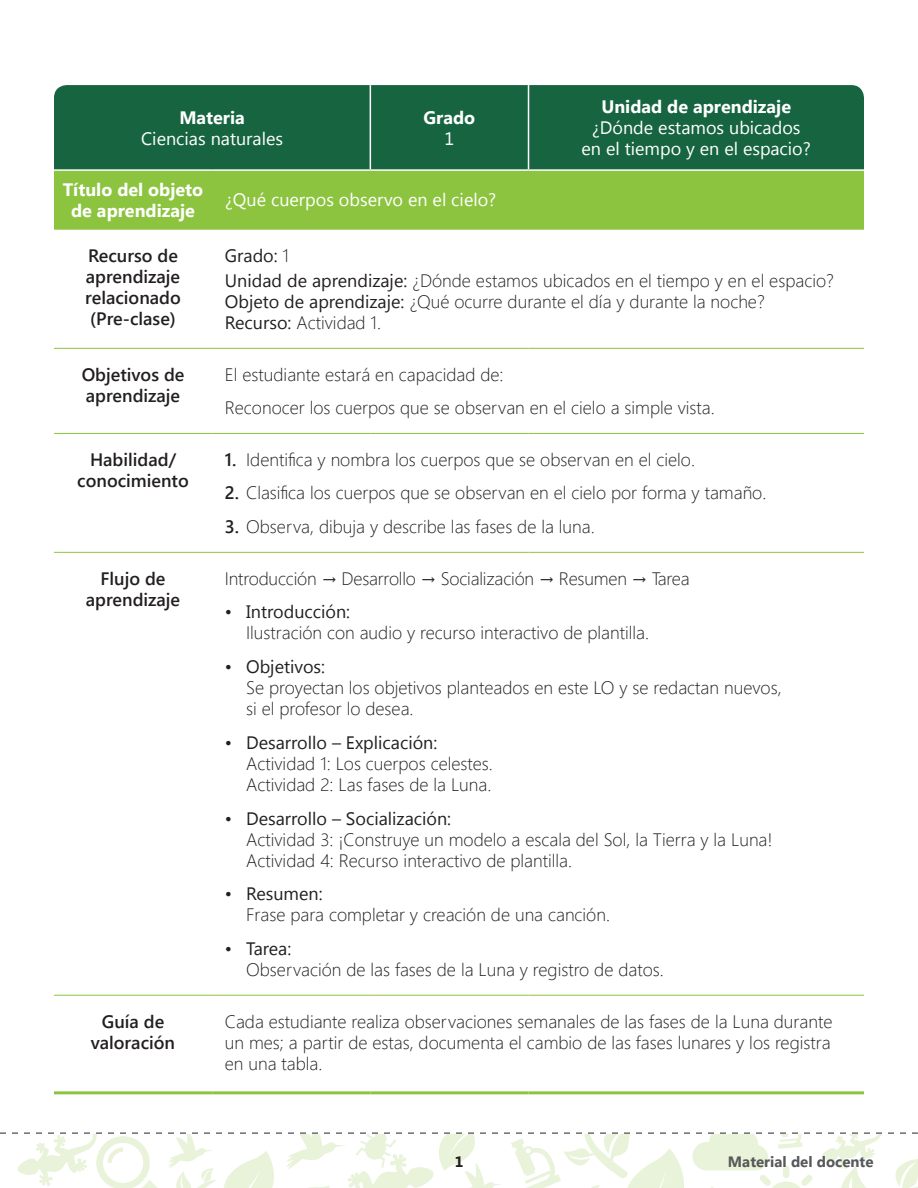
<style>
.page{position:relative;width:918px;height:1188px;background:#fff}
.page>*{position:absolute;margin:0;border:0;box-sizing:border-box;transform-origin:0 0}
.t1{font:300 18px/21px "Segoe UI";color:#231f20}
.t2{font:600 18px/21px "Segoe UI";color:#231f20;text-align:center}
.t3{font:18px "Segoe UI";color:#231f20}
.t4{font:18px/21px "Segoe UI";color:#fff;text-align:center}
.t5{font:700 18px/21px "Segoe UI";color:#fff;text-align:center}
.t6{font:700 15px "Segoe UI";color:#57585a}
.t7{font:700 15px "Segoe UI";color:#231f20}
.s1{font-weight:400}
.s2{font-weight:600}
</style>
<div class="page">
<svg style="left:0;top:1132px;width:918px;height:56px"></svg>
<div style="left:54px;top:85px;width:810px;height:84px;background:#176540"></div>
<div style="left:54px;top:171px;width:810px;height:59px;background:#8cc440"></div>
<hr style="left:370px;top:85px;width:1px;height:84px;background:#fff">
<hr style="left:528px;top:85px;width:1px;height:84px;background:#fff">
<hr style="left:54px;top:433px;width:158px;height:1px;background:#8cc440">
<hr style="left:212px;top:433px;width:158px;height:1px;background:#8cc440">
<hr style="left:370px;top:433px;width:159px;height:1px;background:#8cc440">
<hr style="left:529px;top:433px;width:335px;height:1px;background:#8cc440">
<hr style="left:54px;top:552px;width:158px;height:1px;background:#8cc440">
<hr style="left:212px;top:552px;width:158px;height:1px;background:#8cc440">
<hr style="left:370px;top:552px;width:159px;height:1px;background:#8cc440">
<hr style="left:529px;top:552px;width:335px;height:1px;background:#8cc440">
<hr style="left:54px;top:995px;width:158px;height:1px;background:#8cc440">
<hr style="left:212px;top:995px;width:158px;height:1px;background:#8cc440">
<hr style="left:370px;top:995px;width:159px;height:1px;background:#8cc440">
<hr style="left:529px;top:995px;width:335px;height:1px;background:#8cc440">
<hr style="left:54px;top:1091px;width:158px;height:3px;background:#8cc440">
<hr style="left:212px;top:1091px;width:158px;height:3px;background:#8cc440">
<hr style="left:370px;top:1091px;width:159px;height:3px;background:#8cc440">
<hr style="left:529px;top:1091px;width:335px;height:3px;background:#8cc440">
<hr style="left:54px;top:348px;width:158px;height:1px;background:#8cc440">
<hr style="left:212px;top:348px;width:158px;height:1px;background:#8cc440">
<hr style="left:370px;top:348px;width:159px;height:1px;background:#8cc440">
<hr style="left:529px;top:348px;width:335px;height:1px;background:#8cc440">
<p class="t5" style="left:179px;top:106px;width:67px">Materia</p>
<p class="t4" style="left:141px;top:127px;width:143px">Ciencias naturales</p>
<p class="t5" style="left:424px;top:106px;width:53px">Grado</p>
<p class="t4" style="left:445px;top:127px;width:11px">1</p>
<p class="t5" style="left:601px;top:95px;width:191px">Unidad de aprendizaje</p>
<p class="t4" style="left:582px;top:116px;width:231px">¿Dónde estamos ubicados en el tiempo y en el espacio?</p>
<p class="t5" style="left:63px;top:178px;width:142px">Título del objeto de aprendizaje</p>
<p class="t4" style="left:225px;top:189px;width:273px">¿Qué cuerpos observo en el cielo?</p>
<p class="t2" style="left:85px;top:245px;width:97px;text-align:left">Recurso de aprendizaje relacionado (Pre-clase)</p>
<p class="t1" style="left:225px;top:242px;width:610px;line-height:25.2px"><span class="s1">Grado:</span> 1<br><span class="s1">Unidad de aprendizaje:</span> ¿Dónde estamos ubicados en el tiempo y en el espacio?</p>
<p class="t1" style="left:225px;top:291px;width:541px"><span class="s1">Objeto de aprendizaje:</span> ¿Qué ocurre durante el día y durante la noche?<br><span class="s1">Recurso:</span> Actividad 1.</p>
<p class="t2" style="left:82px;top:364px;width:104px;text-align:left">Objetivos de aprendizaje</p>
<p class="t1" style="left:225px;top:357px;width:491px;line-height:33.8px">El estudiante estará en capacidad de:<br>Reconocer los cuerpos que se observan en el cielo a simple vista.</p>
<p class="t2" style="left:77px;top:449px;width:113px">Habilidad/ conocimiento</p>
<p class="t1" style="left:225px;top:448px;width:472px"><span class="s2">1.</span> Identifica y nombra los cuerpos que se observan en el cielo.</p>
<p class="t1" style="left:225px;top:482px;width:543px"><span class="s2">2.</span> Clasifica los cuerpos que se observan en el cielo por forma y tamaño.</p>
<p class="t1" style="left:225px;top:516px;width:371px"><span class="s2">3.</span> Observa, dibuja y describe las fases de la luna.</p>
<p class="t2" style="left:86px;top:568px;width:96px">Flujo de aprendizaje</p>
<p class="t1" style="left:225px;top:567px;width:466px">Introducción → Desarrollo → Socialización → Resumen → Tarea</p>
<p class="t3" style="left:225px;top:599px;width:127px">• Introducción:</p>
<p class="t1" style="left:246px;top:622px;width:404px">Ilustración con audio y recurso interactivo de plantilla.</p>
<p class="t3" style="left:225px;top:654px;width:102px">• Objetivos:</p>
<p class="t1" style="left:246px;top:676px;width:537px">Se proyectan los objetivos planteados en este LO y se redactan nuevos, si el profesor lo desea.</p>
<p class="t3" style="left:225px;top:730px;width:214px">• Desarrollo – Explicación:</p>
<p class="t1" style="left:246px;top:752px;width:248px">Actividad 1: Los cuerpos celestes.<br>Actividad 2: Las fases de la Luna.</p>
<p class="t3" style="left:225px;top:806px;width:228px">• Desarrollo – Socialización:</p>
<p class="t1" style="left:246px;top:828px;width:528px">Actividad 3: ¡Construye un modelo a escala del Sol, la Tierra y la Luna!<br>Actividad 4: Recurso interactivo de plantilla.</p>
<p class="t3" style="left:225px;top:882px;width:99px">• Resumen:</p>
<p class="t1" style="left:246px;top:904px;width:365px">Frase para completar y creación de una canción.</p>
<p class="t3" style="left:225px;top:936px;width:68px">• Tarea:</p>
<p class="t1" style="left:246px;top:958px;width:419px">Observación de las fases de la Luna y registro de datos.</p>
<p class="t2" style="left:91px;top:1010px;width:86px">Guía de valoración</p>
<p class="t1" style="left:225px;top:1010px;width:609px;text-align:justify">Cada estudiante realiza observaciones semanales de las fases de la Luna durante un mes; a partir de estas, documenta el cambio de las fases lunares y los registra en una tabla.</p>
<p class="t7" style="left:455px;top:1151px;width:10px">1</p>
<p class="t6" style="left:728px;top:1151px;width:147px">Material del docente</p>
</div>
